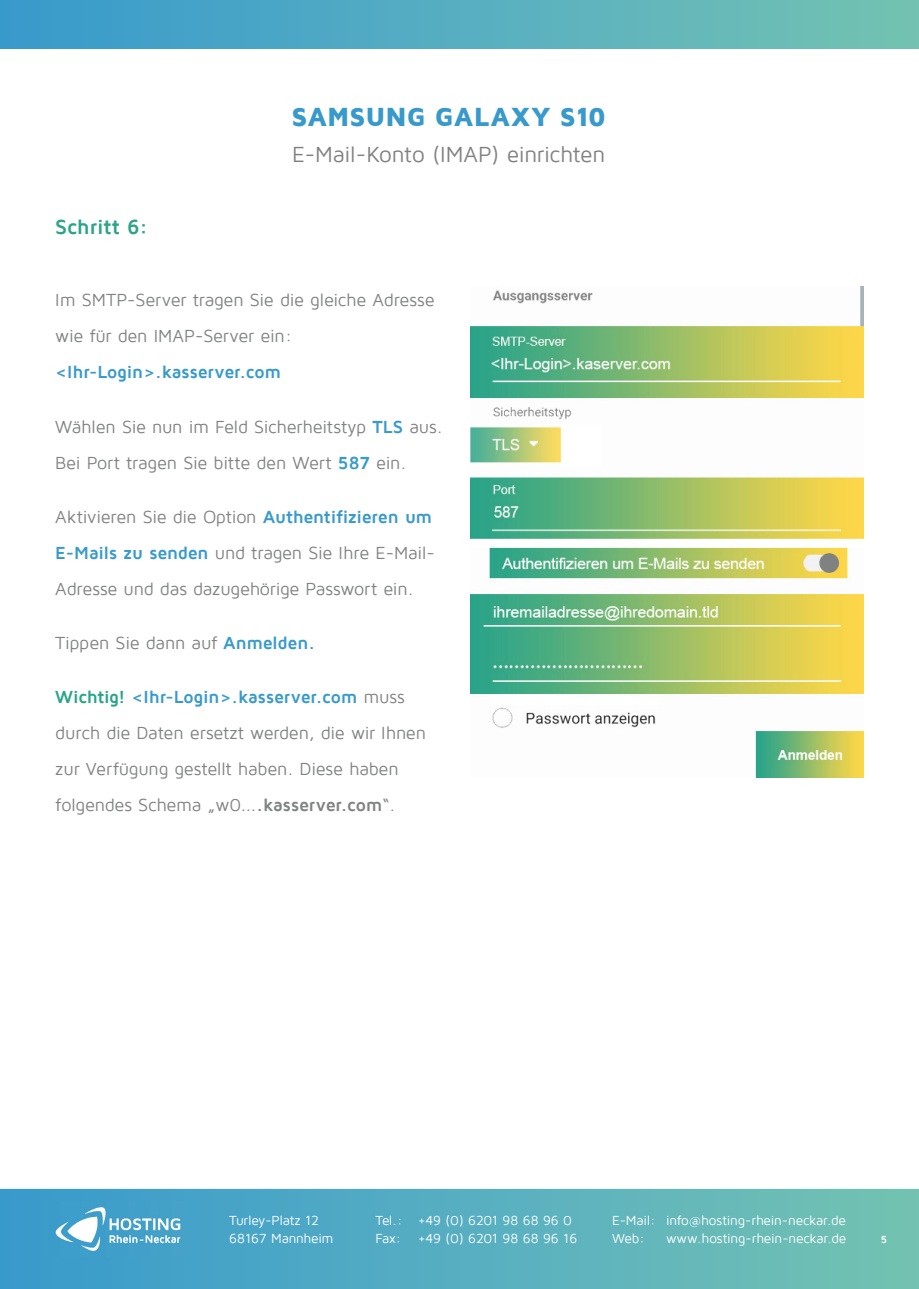
<style>
.page{position:relative;width:919px;height:1289px;background:#fff}
.page>*{position:absolute;margin:0;border:0;box-sizing:border-box;transform-origin:0 0}
.t1{font:900 27px "Maven Pro";letter-spacing:-.005em;color:#389acb}
.t2{font:22.5px "Maven Pro";letter-spacing:-.01em;color:#818182}
.t3{font:700 21px "Maven Pro";letter-spacing:-.01em;color:#2ba488}
.t4{font:18px/36px "Maven Pro";letter-spacing:-.015em;color:#818282}
.t5{font:700 18px "Maven Pro";letter-spacing:-.01em;color:#389acb}
.t6{font:13.5px/18px "Maven Pro";letter-spacing:-.015em;color:#fff}
.t7{font:700 10.5px "Maven Pro";color:#fff}
.s1{font-weight:700;color:#389acb}
.s2{font-weight:700;color:#28a488}
.s3{font-weight:700}
</style>
<div class="page">
<div style="left:0;top:0;width:918px;height:48px;background:linear-gradient(to right,#399acd,#74c3b3)"></div>
<svg style="left:0;top:1188px;width:918px;height:100px;background:#5ab0bf"></svg>
<img style="left:47px;top:1201px;width:142px;height:55px">
<img style="left:470px;top:287px;width:393px;height:490px">
<p class="t3" style="left:55px;top:216px;width:94px">Schritt 6:</p>
<h1 class="t1" style="left:291px;top:103px;width:316px">SAMSUNG GALAXY S10</h1>
<p class="t2" style="left:292px;top:143px;width:315px">E-Mail-Konto (IMAP) einrichten</p>
<p class="t4" style="left:55px;top:282px;width:381px">Im SMTP-Server tragen Sie die gleiche Adresse wie für den IMAP-Server ein:</p>
<p class="t5" style="left:55px;top:363px;width:227px">&lt;Ihr-Login&gt;.kasserver.com</p>
<p class="t4" style="left:55px;top:408px;width:389px">Wählen Sie nun im Feld Sicherheitstyp <span class="s1">TLS</span> aus.<br>Bei Port tragen Sie bitte den Wert <span class="s1">587</span> ein.</p>
<p class="t4" style="left:55px;top:498px;width:381px">Aktivieren Sie die Option <span class="s1">Authentifizieren um<br>E-Mails zu senden</span> und tragen Sie Ihre E-Mail-<br>Adresse und das dazugehörige Passwort ein.</p>
<p class="t4" style="left:55px;top:624px;width:261px">Tippen Sie dann auf <span class="s1">Anmelden.</span></p>
<p class="t4" style="left:55px;top:678px;width:372px"><span class="s2">Wichtig!</span> <span class="s1">&lt;Ihr-Login&gt;.kasserver.com</span> muss durch die Daten ersetzt werden, die wir Ihnen zur Verfügung gestellt haben. Diese haben folgendes Schema „w0...<span class="s3">.kasserver.com</span>“.</p>
<p class="t6" style="left:229px;top:1211px;width:106px">Turley-Platz 12<br>68167 Mannheim</p>
<p class="t6" style="left:375px;top:1211px;width:203px">Tel.: +49 (0) 6201 98 68 96 0<br>Fax: +49 (0) 6201 98 68 96 16</p>
<p class="t6" style="left:612px;top:1211px;width:235px">E-Mail: info@hosting-rhein-neckar.de<br>Web:</p>
<p class="t6" style="left:666px;top:1229px;width:182px">www.hosting-rhein-neckar.de</p>
<p class="t7" style="left:880px;top:1233px;width:8px">5</p>
</div>
